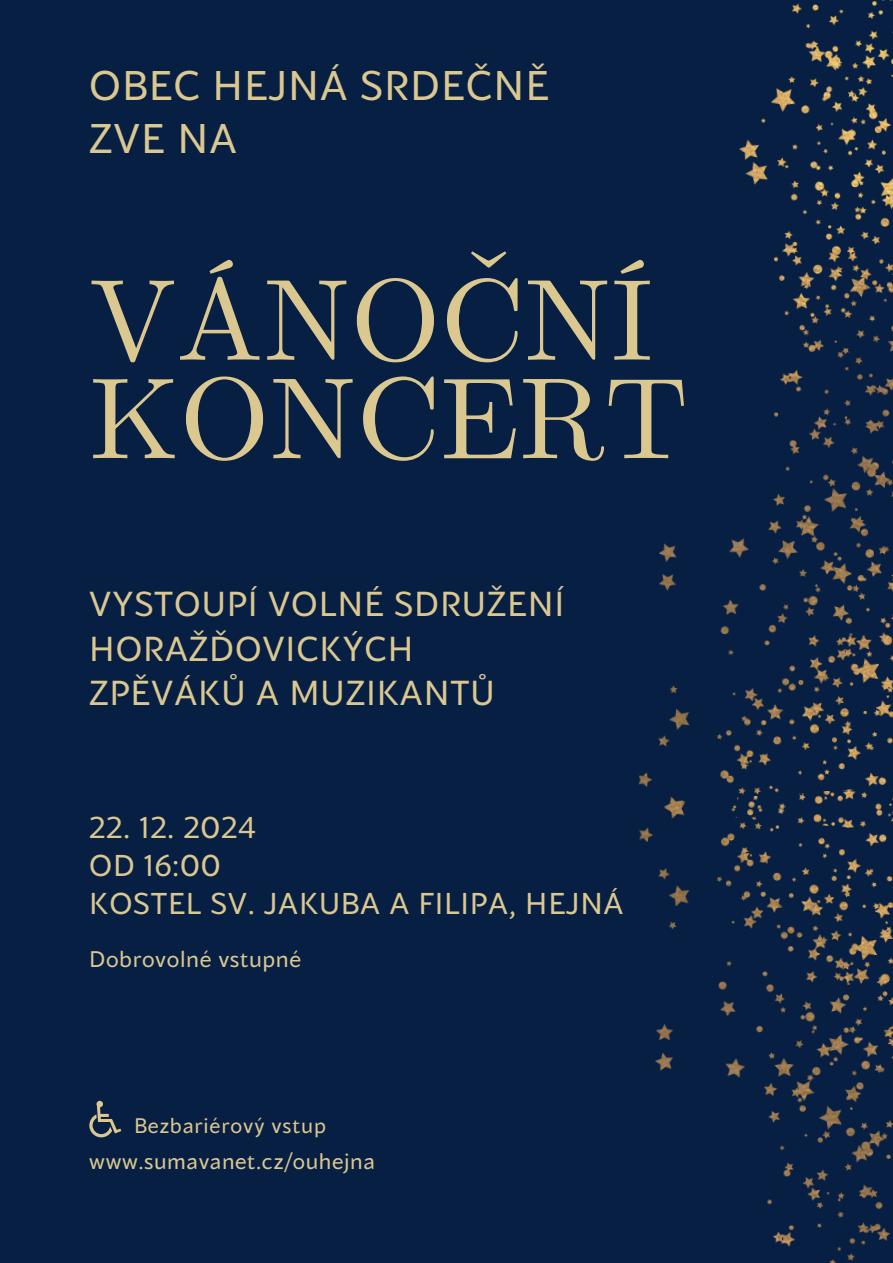
<style>
.page{position:relative;width:893px;height:1263px;background:#061f42}
.page>*{position:absolute;margin:0;border:0;box-sizing:border-box;transform-origin:0 0}
.t1{font:115.95px/98.4px "CMU Serif";color:#dbc790}
.t2{font:41.25px/52.9px "Blacker Sans Pro";letter-spacing:.025em;color:#dbc790}
.t3{font:34.5px/44.4px "Blacker Sans Pro";letter-spacing:.025em;color:#dbc790}
.t4{font:30px/38.2px "Blacker Sans Pro";letter-spacing:.025em;color:#dbc790}
.t5{font:22.5px "Blacker Sans Pro";letter-spacing:.025em;color:#dbc790}
.t6{font:21.9px "Blacker Sans Pro";letter-spacing:.025em;color:#dbc790}
.t7{font:21px "Blacker Sans Pro";letter-spacing:.04em;color:#dbc790}
</style>
<div class="page">
<img style="left:639px;top:0;width:254px;height:776px">
<img style="left:638px;top:776px;width:255px;height:487px">
<svg style="left:89px;top:1101px;width:32px;height:36px"></svg>
<p class="t2" style="left:89px;top:58px;width:461px">OBEC HEJNÁ SRDEČNĚ<br>ZVE NA</p>
<h2 class="t1" style="left:89px;top:278px;width:600px">VÁNOČNÍ<br>KONCERT</h2>
<h4 class="t3" style="left:89px;top:581px;width:477px">VYSTOUPÍ VOLNÉ SDRUŽENÍ<br>HORAŽĎOVICKÝCH<br>ZPĚVÁKŮ A MUZIKANTŮ</h4>
<h1 class="t4" style="left:89px;top:807px;width:536px">22. 12. 2024<br>OD 16:00<br>KOSTEL SV. JAKUBA A FILIPA, HEJNÁ</h1>
<p class="t5" style="left:89px;top:945px;width:213px">Dobrovolné vstupné</p>
<p class="t7" style="left:134px;top:1112px;width:193px">Bezbariérový vstup</p>
<h3 class="t6" style="left:89px;top:1148px;width:287px">www.sumavanet.cz/ouhejna</h3>
</div>
